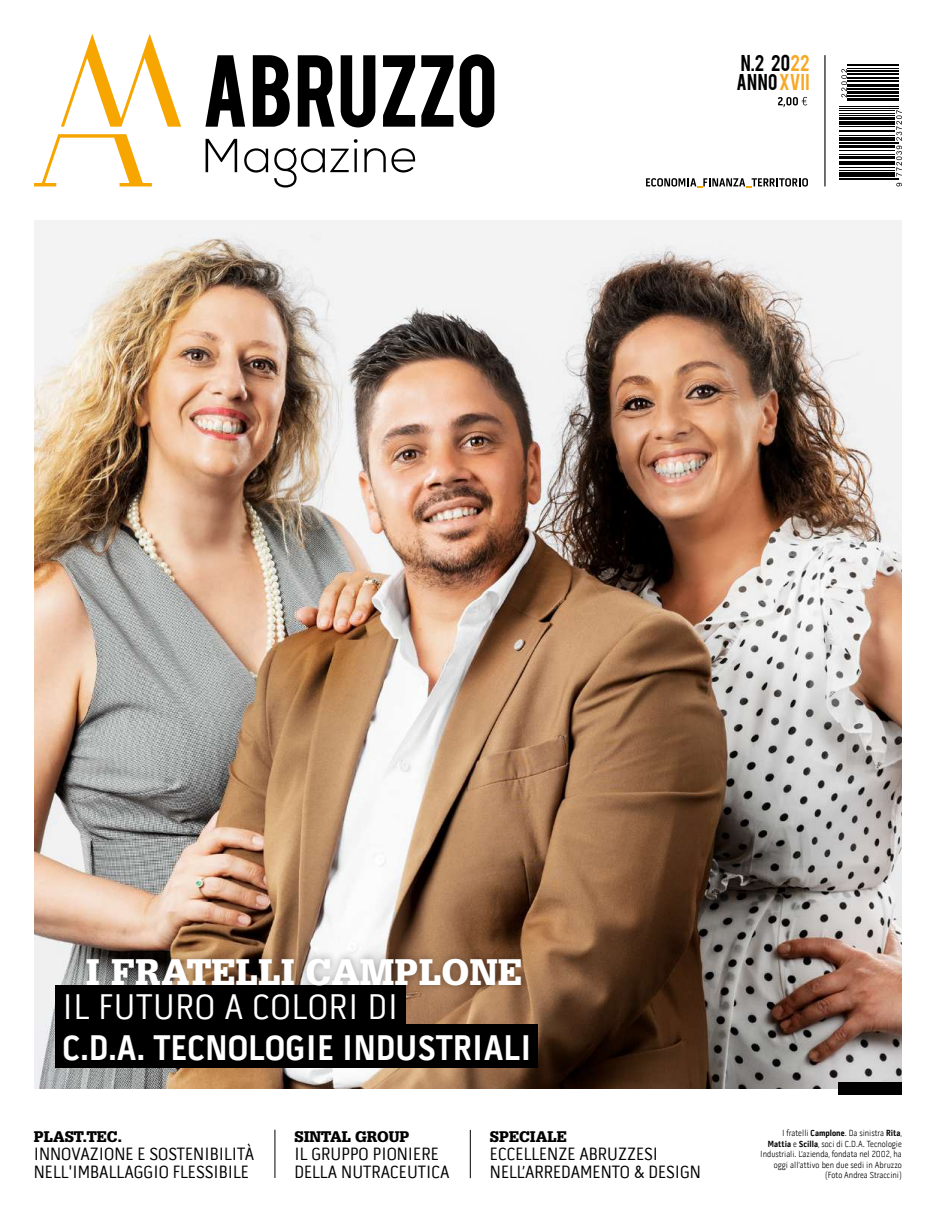
<style>
.page{position:relative;width:936px;height:1212px;background:#fff}
.page>*{position:absolute;margin:0;border:0;box-sizing:border-box;transform-origin:0 0}
.t1{font:700 36px "Pill Gothic 300 mg";letter-spacing:.005em;color:#fff}
.t2{font:900 36px "Glypha";letter-spacing:.01em;color:#fff}
.t3{font:36px "Pill Gothic 300 mg";letter-spacing:.02em;color:#fff}
.t4{font:18px/18px "Pill Gothic 300 mg";color:#000}
.t5{font:18px/18.8px "Bebas";letter-spacing:.02em;color:#000}
.t6{font:900 15px "Glypha";color:#000}
.t7{font:300 9px/10.5px "Pill Gothic 300 mg";color:#000;text-align:right}
.s1{color:#f7a824}
.s2{font-weight:700}
</style>
<div class="page">
<img style="left:34px;top:34px;width:868px;height:1145px">
<div style="left:838px;top:1082px;width:63px;height:12px;background:#000"></div>
<div style="left:55px;top:985px;width:351px;height:43px;background:#000"></div>
<div style="left:55px;top:1024px;width:483px;height:43px;background:#000"></div>
<img style="left:73px;top:941px;width:462px;height:65px">
<hr style="left:824px;top:55px;width:1px;height:131px;background:#000">
<svg style="left:777px;top:97px;width:30px;height:10px"></svg>
<svg style="left:646px;top:178px;width:162px;height:10px"></svg>
<svg style="left:896px;top:183px;width:5px;height:3px"></svg>
<svg style="left:896px;top:110px;width:5px;height:66px"></svg>
<hr style="left:839px;top:179px;width:59px;height:1px;background:#000">
<hr style="left:839px;top:178px;width:59px;height:1px;background:#000">
<hr style="left:839px;top:175px;width:55px;height:2px;background:#000">
<hr style="left:839px;top:172px;width:55px;height:2px;background:#000">
<hr style="left:839px;top:170px;width:55px;height:1px;background:#000">
<hr style="left:839px;top:167px;width:55px;height:1px;background:#000">
<hr style="left:839px;top:164px;width:55px;height:1px;background:#000">
<hr style="left:839px;top:161px;width:55px;height:2px;background:#000">
<hr style="left:839px;top:157px;width:55px;height:2px;background:#000">
<hr style="left:839px;top:156px;width:55px;height:1px;background:#000">
<hr style="left:839px;top:154px;width:55px;height:1px;background:#000">
<hr style="left:839px;top:151px;width:55px;height:1px;background:#000">
<hr style="left:839px;top:147px;width:55px;height:1px;background:#000">
<hr style="left:839px;top:145px;width:55px;height:2px;background:#000">
<hr style="left:839px;top:144px;width:59px;height:1px;background:#000">
<hr style="left:839px;top:142px;width:59px;height:1px;background:#000">
<hr style="left:839px;top:140px;width:55px;height:1px;background:#000">
<hr style="left:839px;top:137px;width:55px;height:2px;background:#000">
<hr style="left:839px;top:135px;width:55px;height:1px;background:#000">
<hr style="left:839px;top:131px;width:55px;height:1px;background:#000">
<hr style="left:839px;top:130px;width:55px;height:1px;background:#000">
<hr style="left:839px;top:127px;width:55px;height:1px;background:#000">
<hr style="left:839px;top:123px;width:55px;height:2px;background:#000">
<hr style="left:839px;top:121px;width:55px;height:2px;background:#000">
<hr style="left:839px;top:117px;width:55px;height:3px;background:#000">
<hr style="left:839px;top:115px;width:55px;height:1px;background:#000">
<hr style="left:839px;top:113px;width:55px;height:1px;background:#000">
<hr style="left:839px;top:110px;width:55px;height:1px;background:#000">
<hr style="left:839px;top:108px;width:59px;height:1px;background:#000">
<hr style="left:839px;top:106px;width:59px;height:1px;background:#000">
<hr style="left:847px;top:100px;width:51px;height:1px;background:#000">
<hr style="left:847px;top:98px;width:51px;height:1px;background:#000">
<hr style="left:847px;top:95px;width:51px;height:1px;background:#000">
<hr style="left:847px;top:92px;width:51px;height:2px;background:#000">
<hr style="left:847px;top:91px;width:51px;height:1px;background:#000">
<hr style="left:847px;top:88px;width:51px;height:1px;background:#000">
<hr style="left:847px;top:85px;width:51px;height:2px;background:#000">
<hr style="left:847px;top:84px;width:51px;height:1px;background:#000">
<hr style="left:847px;top:80px;width:51px;height:2px;background:#000">
<hr style="left:847px;top:78px;width:51px;height:1px;background:#000">
<hr style="left:847px;top:77px;width:51px;height:1px;background:#000">
<hr style="left:847px;top:73px;width:51px;height:2px;background:#000">
<hr style="left:847px;top:72px;width:51px;height:1px;background:#000">
<hr style="left:847px;top:70px;width:51px;height:1px;background:#000">
<hr style="left:847px;top:68px;width:51px;height:1px;background:#000">
<hr style="left:847px;top:65px;width:51px;height:1px;background:#000">
<svg style="left:841px;top:69px;width:6px;height:28px"></svg>
<h2 class="t5" style="left:736px;top:53px;width:75px">N.2 20<span class="s1">22<br></span>ANNO <span class="s1">XVII</span></h2>
<h1 class="t2" style="left:86px;top:950px;width:437px">I FRATELLI CAMPLONE</h1>
<h1 class="t3" style="left:62px;top:985px;width:337px">IL FUTURO A COLORI DI</h1>
<h1 class="t1" style="left:62px;top:1025px;width:471px">C.D.A. TECNOLOGIE INDUSTRIALI</h1>
<h3 class="t6" style="left:34px;top:1127px;width:90px">PLAST.TEC.</h3>
<h2 class="t4" style="left:34px;top:1145px;width:222px">INNOVAZIONE E SOSTENIBILITÀ<br>NELL'IMBALLAGGIO FLESSIBILE</h2>
<h3 class="t6" style="left:294px;top:1127px;width:117px">SINTAL GROUP</h3>
<h2 class="t4" style="left:294px;top:1145px;width:156px">IL GRUPPO PIONIERE<br>DELLA NUTRACEUTICA</h2>
<h3 class="t6" style="left:490px;top:1128px;width:78px">SPECIALE</h3>
<h2 class="t4" style="left:490px;top:1145px;width:212px">ECCELLENZE ABRUZZESI<br>NELL’ARREDAMENTO &amp; DESIGN</h2>
<p class="t7" style="left:760px;top:1128px;width:143px">I fratelli <span class="s2">Camplone</span>. Da sinistra <span class="s2">Rita</span>, <span class="s2">Mattia</span> e <span class="s2">Scilla</span>, soci di C.D.A. Tecnologie Industriali. L’azienda, fondata nel 2002, ha oggi all’attivo ben due sedi in Abruzzo (Foto Andrea Straccini)</p>
</div>
